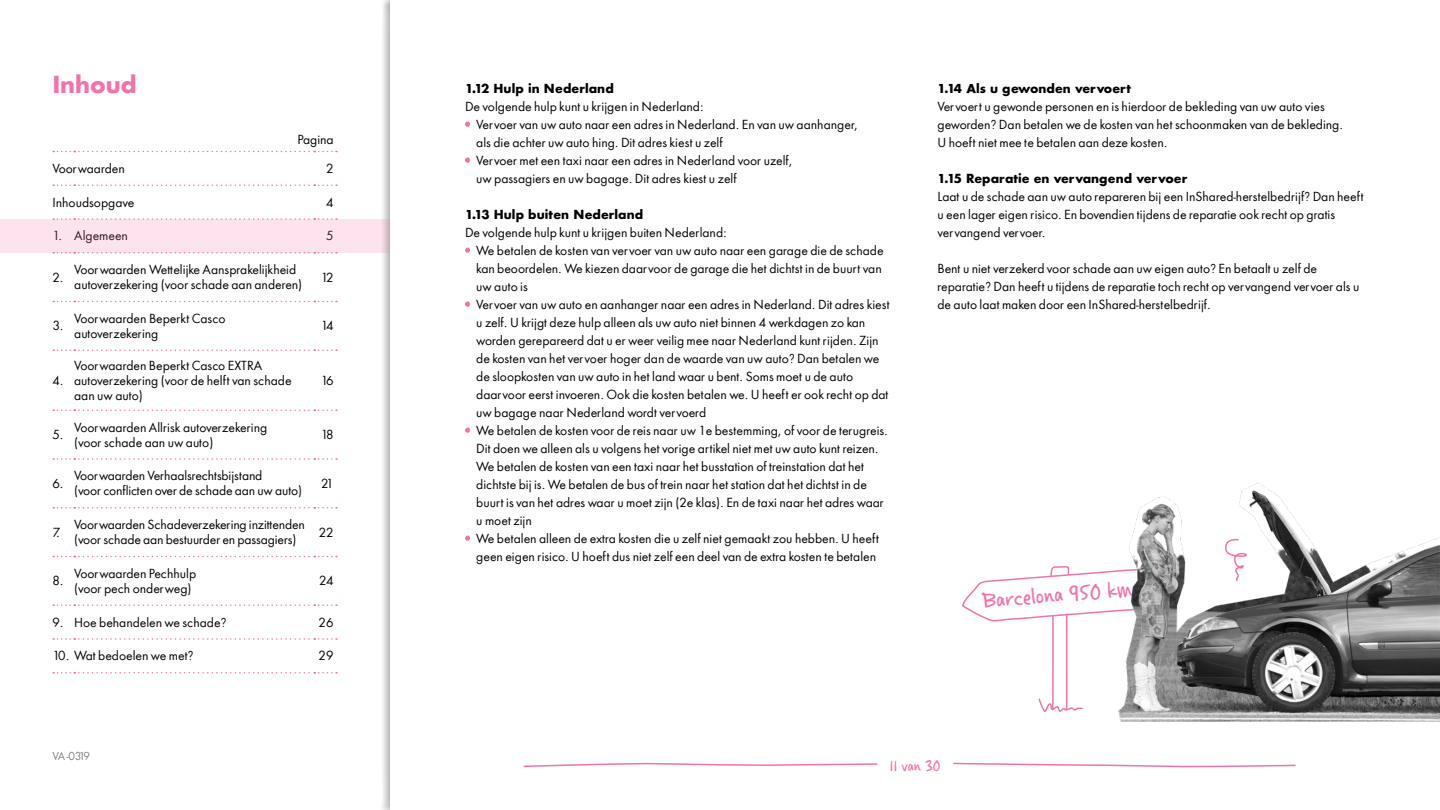
<style>
.page{position:relative;width:1440px;height:810px;background:#fff}
.page>*{position:absolute;margin:0;border:0;box-sizing:border-box;transform-origin:0 0}
.t1{font:24px "Casino Hand";color:#f173ac}
.t2{font:700 22.5px "In Shared Sans";letter-spacing:-.01em;color:#f173ac}
.t3{font:16.5px "Casino Hand";letter-spacing:-.015em;color:#f173ac}
.t4{font:12px/18px "In Shared Sans";color:#000}
.t5{font:700 12px "In Shared Sans";color:#000}
.t6{font:10.5px "In Shared Sans";letter-spacing:-.15em;color:#808080}
</style>
<div class="page">
<svg style="left:53px;top:151px;width:284px;height:1px"></svg>
<svg style="left:53px;top:184px;width:284px;height:2px"></svg>
<svg style="left:53px;top:218px;width:284px;height:1px"></svg>
<svg style="left:53px;top:253px;width:284px;height:1px"></svg>
<svg style="left:53px;top:301px;width:284px;height:1px"></svg>
<svg style="left:53px;top:350px;width:284px;height:1px"></svg>
<svg style="left:53px;top:410px;width:284px;height:1px"></svg>
<svg style="left:53px;top:458px;width:284px;height:2px"></svg>
<svg style="left:53px;top:507px;width:284px;height:1px"></svg>
<svg style="left:53px;top:556px;width:284px;height:1px"></svg>
<svg style="left:53px;top:604px;width:284px;height:2px"></svg>
<svg style="left:53px;top:638px;width:284px;height:2px"></svg>
<svg style="left:53px;top:672px;width:284px;height:2px"></svg>
<svg style="left:523px;top:763px;width:355px;height:5px"></svg>
<svg style="left:953px;top:762px;width:343px;height:5px"></svg>
<svg style="left:465px;top:121px;width:5px;height:6px"></svg>
<svg style="left:465px;top:157px;width:5px;height:6px"></svg>
<svg style="left:465px;top:247px;width:5px;height:6px"></svg>
<svg style="left:465px;top:301px;width:5px;height:6px"></svg>
<svg style="left:465px;top:428px;width:5px;height:5px"></svg>
<svg style="left:465px;top:536px;width:5px;height:5px"></svg>
<img style="left:1119px;top:482px;width:321px;height:240px">
<svg style="left:962px;top:564px;width:179px;height:149px"></svg>
<svg style="left:1224px;top:538px;width:23px;height:45px"></svg>
<div style="left:0;top:219px;width:390px;height:34px;background:#fce3ee"></div>
<h2 class="t2" style="left:52px;top:69px;width:86px">Inhoud</h2>
<p class="t4" style="left:298px;top:130px;width:38px">Pagina</p>
<p class="t4" style="left:52px;top:159px;width:74px">Voorwaarden</p>
<p class="t4" style="left:326px;top:159px;width:9px">2</p>
<p class="t4" style="left:52px;top:193px;width:84px">Inhoudsopgave</p>
<p class="t4" style="left:326px;top:193px;width:9px">4</p>
<p class="t4" style="left:52px;top:227px;width:77px">1. Algemeen</p>
<p class="t4" style="left:326px;top:227px;width:9px">5</p>
<p class="t4" style="left:52px;top:268px;width:13px">2.</p>
<p class="t4" style="left:74px;top:262px;width:230px;line-height:15px">Voorwaarden Wettelijke Aansprakelijkheid autoverzekering (voor schade aan anderen)</p>
<p class="t4" style="left:321px;top:268px;width:14px">12</p>
<p class="t4" style="left:52px;top:317px;width:13px">3.</p>
<p class="t4" style="left:74px;top:311px;width:153px;line-height:15px">Voorwaarden Beperkt Casco autoverzekering</p>
<p class="t4" style="left:321px;top:317px;width:14px">14</p>
<p class="t4" style="left:52px;top:371px;width:13px">4.</p>
<p class="t4" style="left:74px;top:358px;width:219px;line-height:15px">Voorwaarden Beperkt Casco EXTRA autoverzekering (voor de helft van schade aan uw auto)</p>
<p class="t4" style="left:321px;top:371px;width:14px">16</p>
<p class="t4" style="left:52px;top:426px;width:13px">5.</p>
<p class="t4" style="left:74px;top:420px;width:195px;line-height:15px">Voorwaarden Allrisk autoverzekering (voor schade aan uw auto)</p>
<p class="t4" style="left:321px;top:426px;width:14px">18</p>
<p class="t4" style="left:52px;top:474px;width:13px">6.</p>
<p class="t4" style="left:74px;top:468px;width:229px;line-height:15px">Voorwaarden Verhaalsrechtsbijstand<br>(voor conflicten over de schade aan uw auto)</p>
<p class="t4" style="left:321px;top:474px;width:14px">21</p>
<p class="t4" style="left:52px;top:523px;width:9px">7.</p>
<p class="t4" style="left:74px;top:517px;width:232px;line-height:15px">Voorwaarden Schadeverzekering inzittenden (voor schade aan bestuurder en passagiers)</p>
<p class="t4" style="left:319px;top:523px;width:16px">22</p>
<p class="t4" style="left:52px;top:572px;width:13px">8.</p>
<p class="t4" style="left:74px;top:566px;width:124px;line-height:15px">Voorwaarden Pechhulp (voor pech onderweg)</p>
<p class="t4" style="left:319px;top:572px;width:16px">24</p>
<p class="t4" style="left:52px;top:613px;width:176px">9. Hoe behandelen we schade?</p>
<p class="t4" style="left:319px;top:613px;width:16px">26</p>
<p class="t4" style="left:52px;top:647px;width:143px">10. Wat bedoelen we met?</p>
<p class="t4" style="left:319px;top:647px;width:16px">29</p>
<p class="t6" style="left:52px;top:749px;width:39px">VA -0319</p>
<p class="t5" style="left:465px;top:80px;width:150px">1.12 Hulp in Nederland</p>
<p class="t4" style="left:476px;top:98px;width:383px;text-indent:-11px">De volgende hulp kunt u krijgen in Nederland:<br>Vervoer van uw auto naar een adres in Nederland. En van uw aanhanger, als die achter uw auto hing. Dit adres kiest u zelf<br>Vervoer met een taxi naar een adres in Nederland voor uzelf,<br>uw passagiers en uw bagage. Dit adres kiest u zelf</p>
<p class="t5" style="left:465px;top:206px;width:180px">1.13 Hulp buiten Nederland</p>
<p class="t4" style="left:476px;top:224px;width:415px;text-indent:-11px">De volgende hulp kunt u krijgen buiten Nederland:<br>We betalen de kosten van vervoer van uw auto naar een garage die de schade kan beoordelen. We kiezen daarvoor de garage die het dichtst in de buurt van uw auto is<br>Vervoer van uw auto en aanhanger naar een adres in Nederland. Dit adres kiest u zelf. U krijgt deze hulp alleen als uw auto niet binnen 4 werkdagen zo kan worden gerepareerd dat u er weer veilig mee naar Nederland kunt rijden. Zijn de kosten van het vervoer hoger dan de waarde van uw auto? Dan betalen we de sloopkosten van uw auto in het land waar u bent. Soms moet u de auto daarvoor eerst invoeren. Ook die kosten betalen we. U heeft er ook recht op dat uw bagage naar Nederland wordt vervoerd<br>We betalen de kosten voor de reis naar uw 1e bestemming, of voor de terugreis.<br>Dit doen we alleen als u volgens het vorige artikel niet met uw auto kunt reizen.<br>We betalen de kosten van een taxi naar het busstation of treinstation dat het dichtste bij is. We betalen de bus of trein naar het station dat het dichtst in de buurt is van het adres waar u moet zijn (2e klas). En de taxi naar het adres waar u moet zijn<br>We betalen alleen de extra kosten die u zelf niet gemaakt zou hebben. U heeft geen eigen risico. U hoeft dus niet zelf een deel van de extra kosten te betalen</p>
<p class="t5" style="left:938px;top:80px;width:195px">1.14 Als u gewonden vervoert</p>
<p class="t4" style="left:938px;top:98px;width:407px">Vervoert u gewonde personen en is hierdoor de bekleding van uw auto vies geworden? Dan betalen we de kosten van het schoonmaken van de bekleding.<br>U hoeft niet mee te betalen aan deze kosten.</p>
<p class="t5" style="left:938px;top:170px;width:251px">1.15 Reparatie en vervangend vervoer</p>
<p class="t4" style="left:938px;top:188px;width:428px">Laat u de schade aan uw auto repareren bij een InShared-herstelbedrijf? Dan heeft u een lager eigen risico. En bovendien tijdens de reparatie ook recht op gratis vervangend vervoer.</p>
<p class="t4" style="left:938px;top:260px;width:423px">Bent u niet verzekerd voor schade aan uw eigen auto? En betaalt u zelf de reparatie? Dan heeft u tijdens de reparatie toch recht op vervangend vervoer als u de auto laat maken door een InShared-herstelbedrijf.</p>
<h1 class="t1" style="left:981px;top:587px;width:151px;rotate:-5deg">Barcelona 950 km</h1>
<h3 class="t3" style="left:890px;top:756px;width:52px">11 van 30</h3>
</div>
